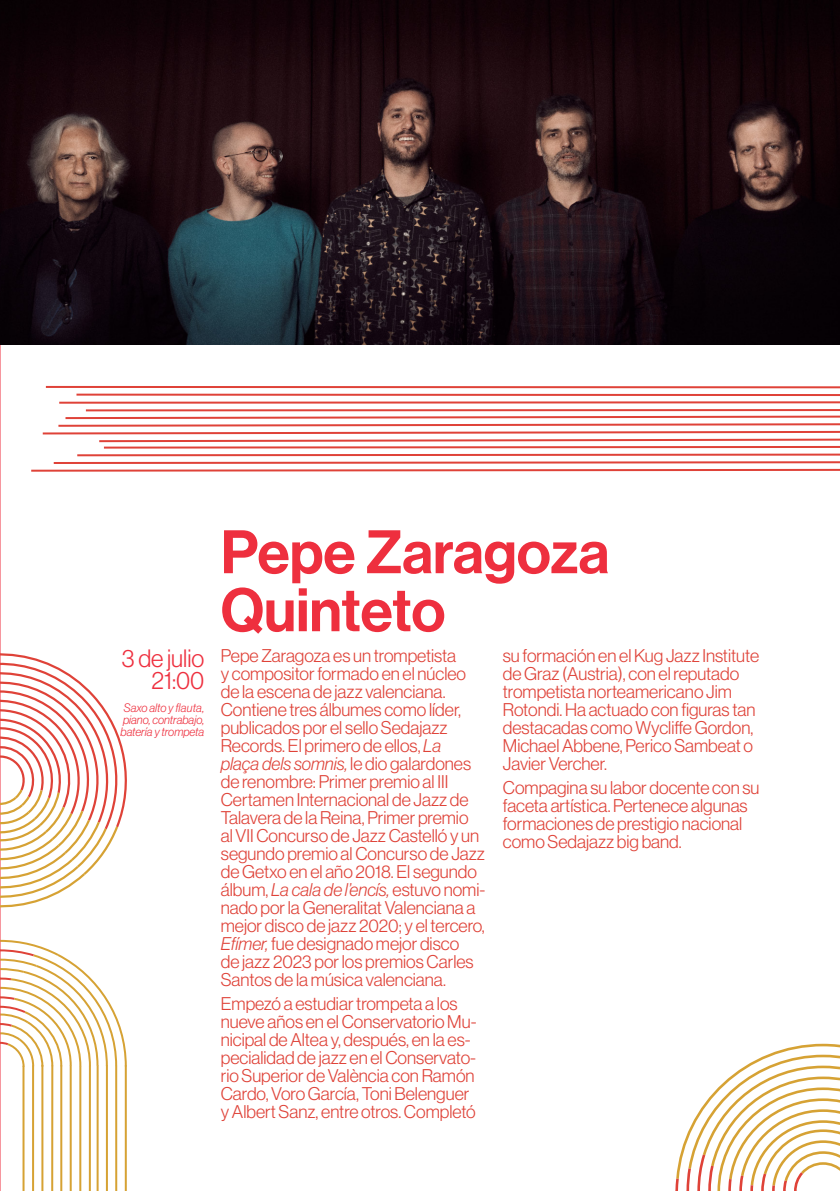
<style>
.page{position:relative;width:840px;height:1191px;background:#fff}
.page>*{position:absolute;margin:0;border:0;box-sizing:border-box;transform-origin:0 0}
.t1{font:60px "N Haas Grotesk DS Pro 65 Md";color:#ee2f3e}
.t2{font:24.6px "N Haas Grotesk DS Pro 45 Lt";color:#ee2f3e}
.t3{font:18px/18px "N Haas Grotesk DS Pro 45 Lt";color:#df4238}
.t4{font:12px/12px "N Haas Grotesk DS Pro 46 Lt It";color:#ee2f3e;text-align:justify}
.s1{font-family:"N Haas Grotesk DS Pro 46 Lt It"}
</style>
<div class="page">
<hr style="left:0;top:0;width:1px;height:1191px;background:#ee2f3e">
<svg style="left:0;top:939px;width:127px;height:130px"></svg>
<hr style="left:60px;top:1065px;width:2px;height:126px;background:#d6a234">
<hr style="left:70px;top:1065px;width:2px;height:126px;background:#d6a234">
<hr style="left:79px;top:1066px;width:2px;height:125px;background:#d6a234">
<hr style="left:89px;top:1065px;width:2px;height:126px;background:#d6a234">
<hr style="left:96px;top:1065px;width:3px;height:126px;background:#d6a234">
<hr style="left:106px;top:1065px;width:2px;height:126px;background:#d6a234">
<hr style="left:115px;top:1065px;width:2px;height:126px;background:#d6a234">
<hr style="left:125px;top:1065px;width:2px;height:126px;background:#d6a234">
<hr style="left:22px;top:1065px;width:3px;height:126px;background:#d6a234">
<hr style="left:32px;top:1065px;width:2px;height:126px;background:#d6a234">
<hr style="left:41px;top:1064px;width:2px;height:127px;background:#d6a234">
<hr style="left:51px;top:1065px;width:2px;height:126px;background:#d6a234">
<svg style="left:0;top:640px;width:127px;height:280px"></svg>
<hr style="left:46px;top:386px;width:793px;height:2px;background:#df4238">
<hr style="left:76px;top:393px;width:763px;height:3px;background:#df4238">
<hr style="left:59px;top:401px;width:780px;height:3px;background:#df4238">
<hr style="left:86px;top:409px;width:753px;height:2px;background:#df4238">
<svg style="left:31px;top:415px;width:808px;height:57px"></svg>
<img style="left:0;top:0;width:839px;height:345px">
<svg style="left:675px;top:1043px;width:164px;height:148px"></svg>
<p class="t2" style="left:122px;top:644px;width:84px">3 de julio</p>
<p class="t2" style="left:151px;top:667px;width:54px">21:00</p>
<p class="t4" style="left:120px;top:701px;width:85px">Saxo alto y flauta, piano, contrabajo, batería y trompeta</p>
<p class="t1" style="left:221px;top:517px;width:390px">Pepe Zaragoza</p>
<p class="t1" style="left:221px;top:575px;width:226px">Quinteto</p>
<p class="t3" style="left:502px;top:647px;width:258px">su formación en el Kug Jazz Institute de Graz (Austria), con el reputado trompetista norteamericano Jim<br>Rotondi. Ha actuado con figuras tan destacadas como Wycliffe Gordon,<br>Michael Abbene, Perico Sambeat o<br>Javier Vercher.</p>
<p class="t3" style="left:502px;top:778px;width:258px">Compagina su labor docente con su faceta artística. Pertenece algunas formaciones de prestigio nacional como Sedajazz big band.</p>
<p class="t3" style="left:221px;top:647px;width:266px">Pepe Zaragoza es un trompetista<br>y compositor formado en el núcleo de la escena de jazz valenciana.<br>Contiene tres álbumes como líder, publicados por el sello Sedajazz Records. El primero de ellos, <span class="s1">La<br>plaça dels somnis,</span> le dio galardones de renombre: Primer premio al III Certamen Internacional de Jazz de Talavera de la Reina, Primer premio<br>al VII Concurso de Jazz Castelló y un segundo premio al Concurso de Jazz de Getxo en el año 2018. El segundo álbum, <span class="s1">La cala de l’encís,</span> estuvo nomi&shy;nado por la Generalitat Valenciana a mejor disco de jazz 2020; y el tercero, <span class="s1">Efímer,</span> fue designado mejor disco<br>de jazz 2023 por los premios Carles Santos de la música valenciana.</p>
<p class="t3" style="left:221px;top:994px;width:257px">Empezó a estudiar trompeta a los nueve años en el Conservatorio Mu&shy;nicipal de Altea y, después, en la es&shy;pecialidad de jazz en el Conservato&shy;rio Superior de València con Ramón Cardo, Voro García, Toni Belenguer y Albert Sanz, entre otros. Completó</p>
</div>
